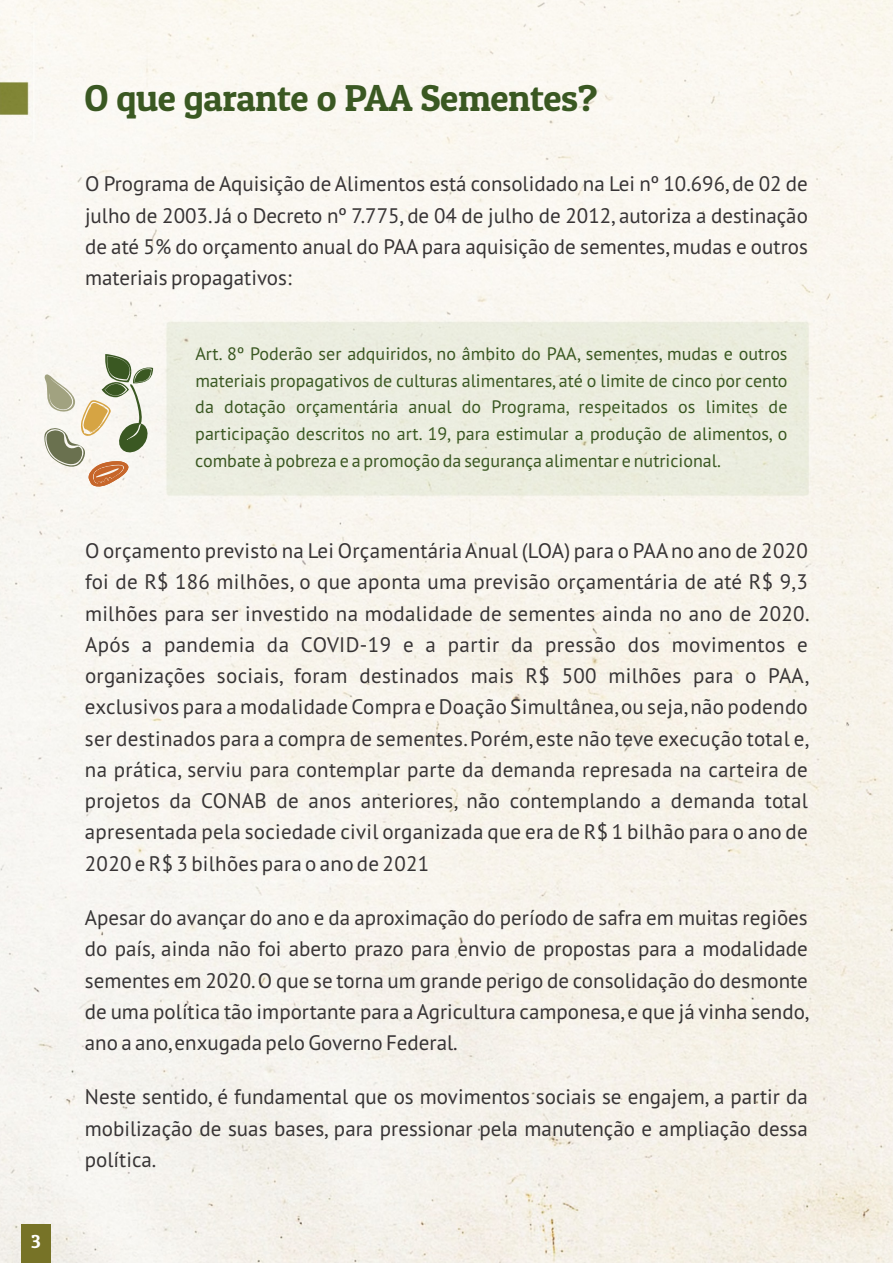
<style>
.page{position:relative;width:893px;height:1263px;background:#fff}
.page>*{position:absolute;margin:0;border:0;box-sizing:border-box;transform-origin:0 0}
.t1{font:37.5px "Patua One";letter-spacing:-.01em;color:#3a5822}
.t2{font:21px/31.2px "PT Sans";color:#373435;text-align:justify}
.t3{font:18.9px "Patua One";color:#fefefe}
.t4{font:18px/26.8px "PT Sans";color:#3a5822;text-align:justify}
</style>
<div class="page">
<img style="left:0;top:0;width:893px;height:1263px">
<div style="left:21px;top:1224px;width:30px;height:39px;background:#777327"></div>
<svg style="left:43px;top:354px;width:112px;height:134px"></svg>
<p class="t3" style="left:31px;top:1230px;width:11px">3</p>
<h1 class="t1" style="left:84px;top:75px;width:515px">O que garante o PAA Sementes?</h1>
<p class="t2" style="left:85px;top:170px;width:724px">O Programa de Aquisição de Alimentos está consolidado na Lei nº 10.696,de 02 de julho de 2003. Já o Decreto nº 7.775, de 04 de julho de 2012, autoriza a destinação de até 5% do orçamento anual do PAA para aquisição de sementes,mudas e outros materiais propagativos:</p>
<p class="t4" style="left:195px;top:342px;width:594px">Art. 8º Poderão ser adquiridos, no âmbito do PAA, sementes, mudas e outros materiais propagativos de culturas alimentares,até o limite de cinco por cento da dotação orçamentária anual do Programa, respeitados os limites de participação descritos no art. 19, para estimular a produção de alimentos, o combate à pobreza e a promoção da segurança alimentar e nutricional.</p>
<p class="t2" style="left:85px;top:537px;width:726px">O orçamento previsto na Lei Orçamentária Anual (LOA) para o PAAno ano de 2020 foi de R$ 186 milhões, o que aponta uma previsão orçamentária de até R$ 9,3 milhões para ser investido na modalidade de sementes ainda no ano de 2020.<br>Após a pandemia da COVID-19 e a partir da pressão dos movimentos e organizações sociais, foram destinados mais R$ 500 milhões para o PAA, exclusivos para a modalidade Compra e Doação Simultânea,ou seja,não podendo ser destinados para a compra de sementes.Porém,este não teve execução total e, na prática, serviu para contemplar parte da demanda represada na carteira de projetos da CONAB de anos anteriores, não contemplando a demanda total apresentada pela sociedade civil organizada que era de R$ 1 bilhão para o ano de 2020 e R$ 3 bilhões para o ano de 2021</p>
<p class="t2" style="left:85px;top:904px;width:726px">Apesar do avançar do ano e da aproximação do período de safra em muitas regiões do país, ainda não foi aberto prazo para envio de propostas para a modalidade sementes em 2020.O que se torna um grande perigo de consolidação do desmonte de uma política tão importante para a Agricultura camponesa,e que já vinha sendo, ano a ano,enxugada pelo Governo Federal.</p>
<p class="t2" style="left:85px;top:1083px;width:724px">Neste sentido, é fundamental que os movimentos sociais se engajem, a partir da mobilização de suas bases, para pressionar pela manutenção e ampliação dessa política.</p>
</div>
